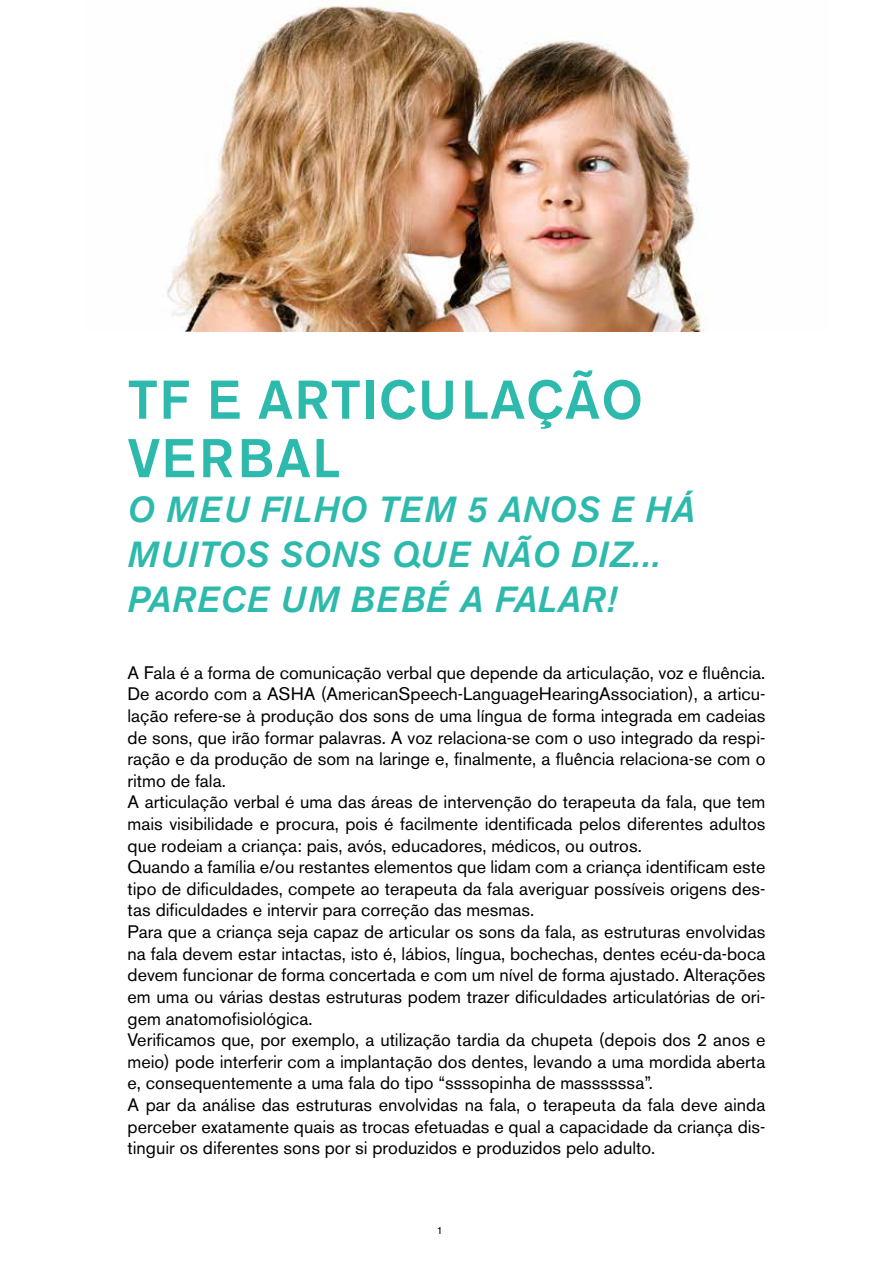
<style>
.page{position:relative;width:893px;height:1263px;background:#fff}
.page>*{position:absolute;margin:0;border:0;box-sizing:border-box;transform-origin:0 0}
.t1{font:500 54px/58.5px "Akzidenz Grotesk BE";letter-spacing:.025em;color:#2eb9ad}
.t2{font:italic 500 36px/45px "Akzidenz Grotesk BE";letter-spacing:.025em;color:#2eb9ad}
.t3{font:18px/21.6px "Akzidenz Grotesk BE";color:#000}
.t4{font:10.5px "Akzidenz Grotesk BE";color:#000}
</style>
<div class="page">
<img style="left:167px;top:3px;width:538px;height:329px">
<h1 class="t1" style="left:128px;top:370px;width:517px">TF E ARTICULAÇÃO<br>VERBAL</h1>
<h2 class="t2" style="left:128px;top:488px;width:569px">O MEU FILHO TEM 5 ANOS E HÁ<br>MUITOS SONS QUE NÃO DIZ...<br>PARECE UM BEBÉ A FALAR!</h2>
<p class="t3" style="left:128px;top:662px;width:639px">A Fala é a forma de comunicação verbal que depende da articulação, voz e fluência.<br>De acordo com a ASHA (AmericanSpeech-LanguageHearingAssociation), a articu&shy;lação refere-se à produção dos sons de uma língua de forma integrada em cadeias de sons, que irão formar palavras. A voz relaciona-se com o uso integrado da respi&shy;ração e da produção de som na laringe e, finalmente, a fluência relaciona-se com o ritmo de fala.<br>A articulação verbal é uma das áreas de intervenção do terapeuta da fala, que tem mais visibilidade e procura, pois é facilmente identificada pelos diferentes adultos que rodeiam a criança: pais, avós, educadores, médicos, ou outros.<br>Quando a família e/ou restantes elementos que lidam com a criança identificam este tipo de dificuldades, compete ao terapeuta da fala averiguar possíveis origens des&shy;tas dificuldades e intervir para correção das mesmas.<br>Para que a criança seja capaz de articular os sons da fala, as estruturas envolvidas na fala devem estar intactas, isto é, lábios, língua, bochechas, dentes ecéu-da-boca devem funcionar de forma concertada e com um nível de forma ajustado. Alterações em uma ou várias destas estruturas podem trazer dificuldades articulatórias de ori&shy;gem anatomofisiológica.<br>Verificamos que, por exemplo, a utilização tardia da chupeta (depois dos 2 anos e meio) pode interferir com a implantação dos dentes, levando a uma mordida aberta e, consequentemente a uma fala do tipo “ssssopinha de massssssa”.<br>A par da análise das estruturas envolvidas na fala, o terapeuta da fala deve ainda perceber exatamente quais as trocas efetuadas e qual a capacidade da criança dis&shy;tinguir os diferentes sons por si produzidos e produzidos pelo adulto.</p>
<p class="t4" style="left:437px;top:1224px;width:8px">1</p>
</div>
